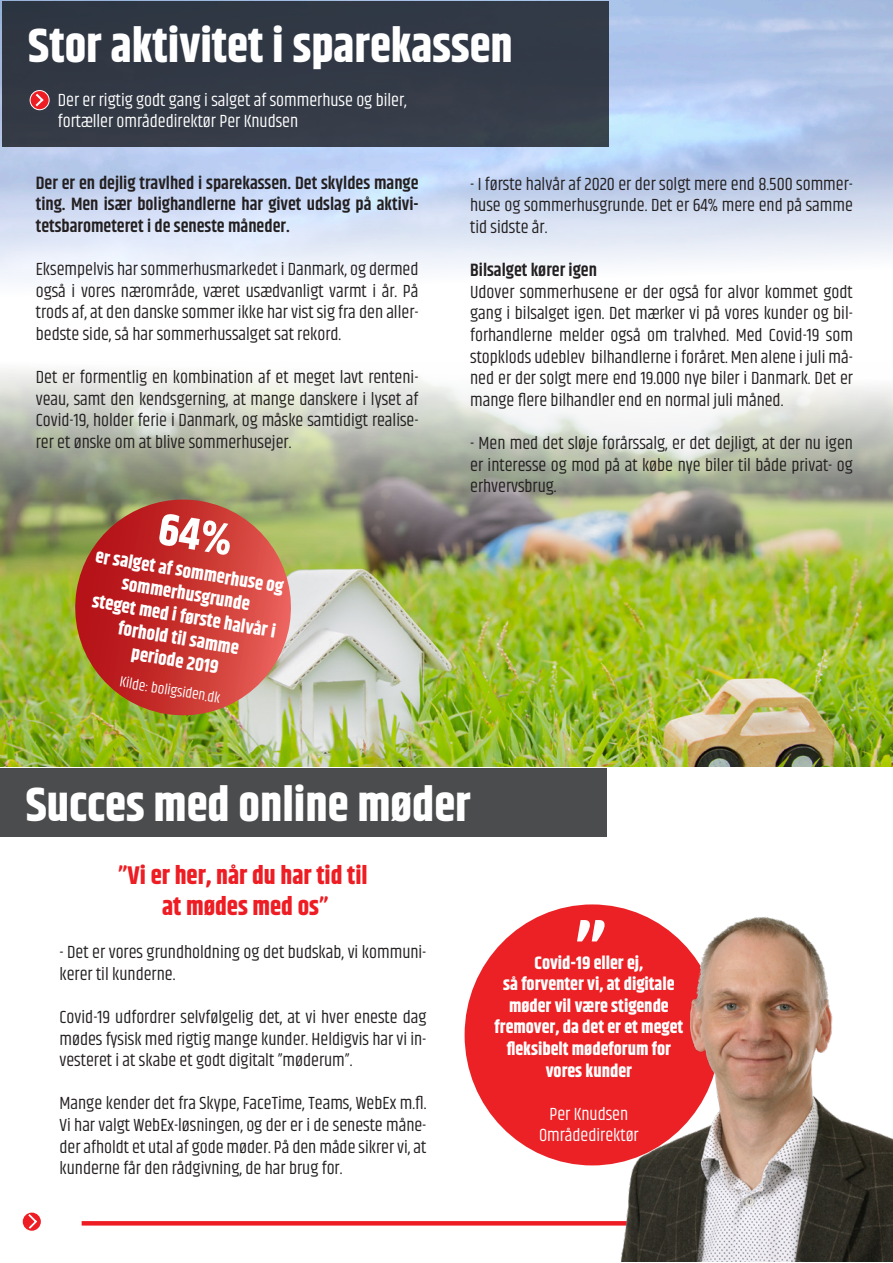
<style>
.page{position:relative;width:893px;height:1263px;background:#fff}
.page>*{position:absolute;margin:0;border:0;box-sizing:border-box;transform-origin:0 0}
.t1{font:700 86.4px "Khand";color:#fff}
.t2{font:700 48px "Khand";color:#fff}
.t3{font:700 25.5px/30.6px "Khand";color:#ee1d23;text-align:center}
.t4{font:700 18.75px "Khand";color:#fff}
.t5{font:18px/21.6px "Khand";color:#231f20;text-align:justify}
.t6{font:600 18px/21.6px "Khand";color:#231f20;text-align:justify}
.t7{font:700 18px/21.6px "Khand";color:#fff;text-align:center}
.t8{font:18px "Khand";color:#fff}
.t9{font:15px "Khand";color:#fff}
</style>
<div class="page">
<svg style="left:82px;top:1221px;width:531px;height:4px;background:#ee2127"></svg>
<img style="left:1px;top:369px;width:892px;height:398px">
<svg style="left:23px;top:1212px;width:18px;height:19px"></svg>
<svg style="left:26px;top:1212px;width:13px;height:19px"></svg>
<img style="left:0;top:0;width:893px;height:282px">
<div style="left:3px;top:2px;width:606px;height:145px;background:#323a46"></div>
<svg style="left:30px;top:91px;width:19px;height:19px"></svg>
<div style="left:30px;top:90px;width:20px;height:20px;border:1px solid #fff;border-radius:50%"></div>
<svg style="left:33px;top:91px;width:13px;height:18px"></svg>
<div style="left:0;top:768px;width:606px;height:69px;background:#4b4c4d"></div>
<svg style="left:67px;top:499px;width:232px;height:225px;background:#bd5c42"></svg>
<div style="left:465px;top:904px;width:255px;height:261px;background:#ec2125;border-radius:50%"></div>
<img style="left:613px;top:906px;width:280px;height:356px">
<svg style="left:158px;top:513px;width:75px;height:43px;background:#c6302c"></svg>
<p class="t2" style="left:28px;top:12px;width:486px">Stor aktivitet i sparekassen</p>
<p class="t8" style="left:58px;top:89px;width:351px">Der er rigtig godt gang i salget af sommerhuse og biler,</p>
<p class="t8" style="left:58px;top:110px;width:242px">fortæller områdedirektør Per Knudsen</p>
<p class="t6" style="left:36px;top:173px;width:384px">Der er en dejlig travlhed i sparekassen. Det skyldes mange ting. Men især bolighandlerne har givet udslag på aktivi&shy;tetsbarometeret i de seneste måneder.</p>
<p class="t5" style="left:36px;top:260px;width:384px">Eksempelvis har sommerhusmarkedet i Danmark, og dermed også i vores nærområde, været usædvanligt varmt i år. På trods af, at den danske sommer ikke har vist sig fra den aller&shy;bedste side, så har sommerhussalget sat rekord.</p>
<p class="t5" style="left:36px;top:368px;width:384px">Det er formentlig en kombination af et meget lavt renteni&shy;veau, samt den kendsgerning, at mange danskere i lyset af Covid-19, holder ferie i Danmark, og måske samtidigt realise&shy;rer et ønske om at blive sommerhusejer.</p>
<p class="t4" style="left:98px;top:543px;width:192px;rotate:9deg">er salget af sommerhuse og</p>
<p class="t4" style="left:124px;top:570px;width:131px;rotate:9deg">sommerhusgrunde</p>
<p class="t4" style="left:94px;top:588px;width:187px;rotate:9deg">steget med i første halvår i</p>
<p class="t4" style="left:120px;top:615px;width:123px;rotate:9deg">forhold til samme</p>
<p class="t4" style="left:134px;top:640px;width:89px;rotate:9deg">periode 2019</p>
<p class="t9" style="left:121px;top:673px;width:103px;rotate:9deg">Kilde: boligsiden.dk</p>
<p class="t5" style="left:470px;top:174px;width:384px">- I første halvår af 2020 er der solgt mere end 8.500 sommer&shy;huse og sommerhusgrunde. Det er 64% mere end på samme tid sidste år.</p>
<p class="t6" style="left:470px;top:260px;width:128px">Bilsalget kører igen</p>
<p class="t5" style="left:470px;top:282px;width:384px">Udover sommerhusene er der også for alvor kommet godt gang i bilsalget igen. Det mærker vi på vores kunder og bil&shy;forhandlerne melder også om tralvhed. Med Covid-19 som stopklods udeblev bilhandlerne i foråret. Men alene i juli må&shy;ned er der solgt mere end 19.000 nye biler i Danmark. Det er mange flere bilhandler end en normal juli måned.</p>
<p class="t5" style="left:470px;top:433px;width:384px">- Men med det sløje forårssalg, er det dejligt, at der nu igen er interesse og mod på at købe nye biler til både privat- og erhvervsbrug.</p>
<p class="t2" style="left:26px;top:770px;width:446px">Succes med online møder</p>
<p class="t3" style="left:118px;top:862px;width:251px">”Vi er her, når du har tid til at mødes med os”</p>
<p class="t5" style="left:60px;top:942px;width:368px">- Det er vores grundholdning og det budskab, vi kommuni&shy;kerer til kunderne.</p>
<p class="t5" style="left:60px;top:1007px;width:368px">Covid-19 udfordrer selvfølgelig det, at vi hver eneste dag mødes fysisk med rigtig mange kunder. Heldigvis har vi in&shy;vesteret i at skabe et godt digitalt ”møderum”.</p>
<p class="t5" style="left:60px;top:1094px;width:368px">Mange kender det fra Skype, FaceTime, Teams, WebEx m.fl.<br>Vi har valgt WebEx-løsningen, og der er i de seneste måne&shy;der afholdt et utal af gode møder. På den måde sikrer vi, at kunderne får den rådgivning, de har brug for.</p>
<p class="t1" style="left:575px;top:893px;width:33px">”</p>
<p class="t7" style="left:535px;top:953px;width:110px">Covid-19 eller ej,</p>
<p class="t7" style="left:495px;top:974px;width:190px">så forventer vi, at digitale møder vil være stigende fremover, da det er et meget fleksibelt mødeforum for vores kunder</p>
<p class="t8" style="left:549px;top:1103px;width:80px">Per Knudsen</p>
<p class="t8" style="left:539px;top:1125px;width:101px">Områdedirektør</p>
</div>
